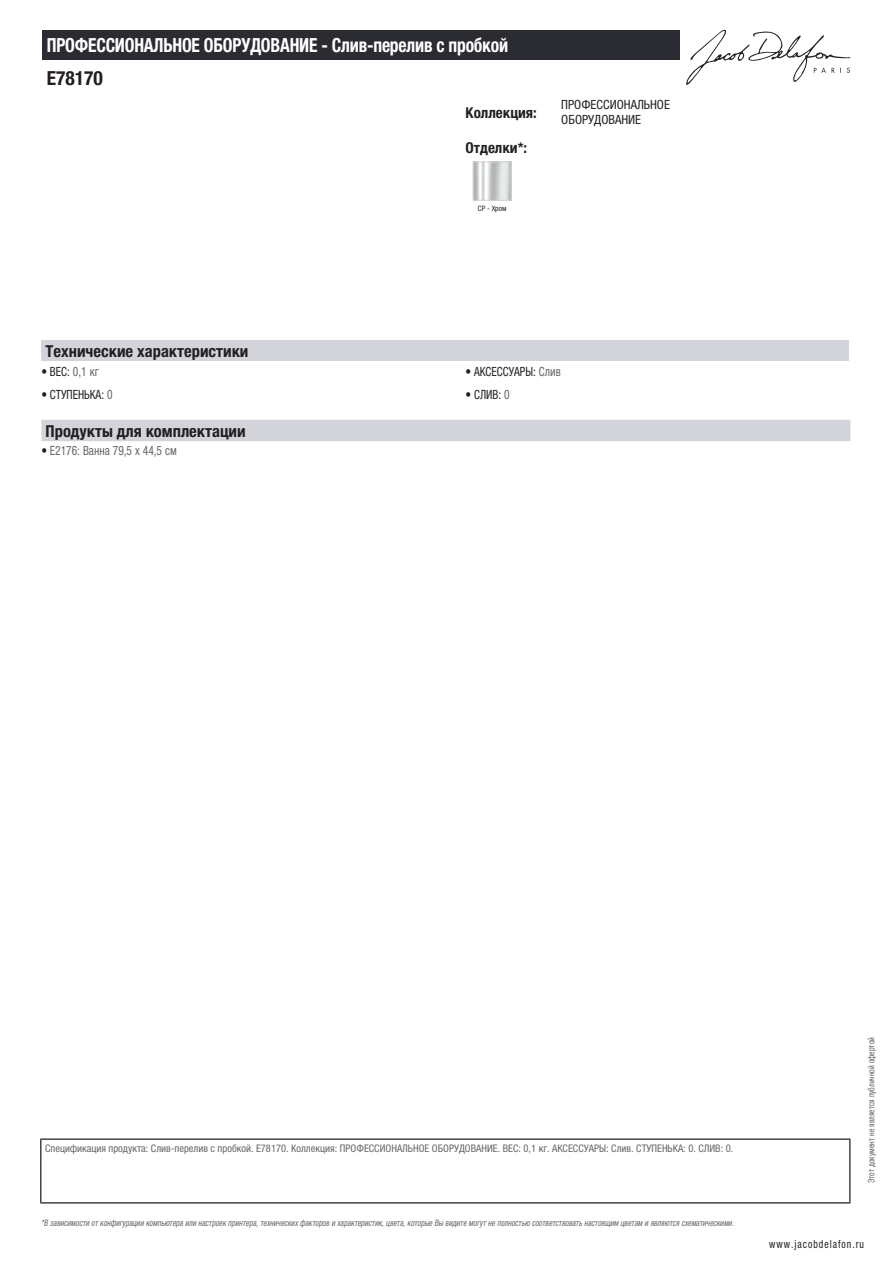
<style>
.page{position:relative;width:893px;height:1263px;background:#fff}
.page>*{position:absolute;margin:0;border:0;box-sizing:border-box;transform-origin:0 0}
.t1{font:700 condensed 19.5px "Helvetica Neue LTCYR";letter-spacing:-.01em;color:#fff;scale:.9 1}
.t2{font:700 condensed 19.5px "Helvetica Neue LTCYR";color:#231f20}
.t3{font:700 condensed 16.5px "Helvetica Neue LTCYR";color:#231f20}
.t4{font:700 condensed 15px "Helvetica Neue LTCYR";color:#231f20}
.t5{font:condensed 12.75px "Helvetica Neue LTCYR";color:#231f20;scale:.9 1}
.t6{font:condensed 12.75px/15.3px "Helvetica Neue LTCYR";color:#231f20}
.t7{font:condensed 12.75px "Helvetica Neue LTCYR";color:#626568;scale:.9 1}
.t8{font:condensed 11.25px "Helvetica Neue LTCYR";letter-spacing:.1em;color:#231f20;scale:.87 1}
.t9{font:condensed 10.5px "Helvetica Neue LTCYR";color:#626568}
.t10{font:italic condensed 9px "Helvetica Neue LTCYR";color:#626568;scale:.87 1}
.t11{font:condensed 9px "Helvetica Neue LTCYR";color:#626568;scale:.87 1}
.t12{font:condensed 7.5px "Helvetica Neue LTCYR";color:#231f20}
.s1{color:#626568}
.s2{color:#231f20}
</style>
<div class="page">
<svg style="left:686px;top:30px;width:164px;height:55px"></svg>
<img style="left:475px;top:164px;width:35px;height:35px">
<div style="left:473px;top:162px;width:39px;height:39px;border:1px solid #d3d4da"></div>
<div style="left:41px;top:340px;width:808px;height:22px;background:#d3d4da"></div>
<div style="left:41px;top:420px;width:809px;height:21px;background:#d3d4da"></div>
<div style="left:43px;top:30px;width:637px;height:30px;background:#2a2c32"></div>
<hr style="left:40px;top:1138px;width:810px;height:2px;background:#040503">
<hr style="left:40px;top:1140px;width:1px;height:62px;background:#040503">
<hr style="left:849px;top:1140px;width:1px;height:62px;background:#040503">
<hr style="left:40px;top:1202px;width:810px;height:1px;background:#040503">
<h1 class="t1" style="left:47px;top:34px;width:514px">ПРОФЕССИОНАЛЬНОЕ ОБОРУДОВАНИЕ - Слив-перелив с пробкой</h1>
<h1 class="t2" style="left:47px;top:67px;width:58px">E78170</h1>
<h3 class="t4" style="left:466px;top:104px;width:73px">Коллекция:</h3>
<h3 class="t6" style="left:561px;top:97px;width:110px">ПРОФЕССИОНАЛЬНОЕ<br>ОБОРУДОВАНИЕ</h3>
<h3 class="t4" style="left:466px;top:139px;width:63px">Отделки*:</h3>
<p class="t12" style="left:478px;top:204px;width:30px">CP - Хром</p>
<h2 class="t3" style="left:46px;top:342px;width:204px">Технические характеристики</h2>
<h3 class="t5" style="left:41px;top:364px;width:65px">• ВЕС: <span class="s1">0,1 кг</span></h3>
<h3 class="t5" style="left:466px;top:364px;width:107px">• АКСЕССУАРЫ: <span class="s1">Слив</span></h3>
<h3 class="t5" style="left:41px;top:387px;width:81px">• СТУПЕНЬКА: <span class="s1">0</span></h3>
<h3 class="t5" style="left:466px;top:387px;width:51px">• СЛИВ: <span class="s1">0</span></h3>
<h2 class="t3" style="left:46px;top:422px;width:202px">Продукты для комплектации</h2>
<h3 class="t7" style="left:41px;top:444px;width:152px"><span class="s2">•</span> E2176: Ванна 79,5 х 44,5 см</h3>
<p class="t9" style="left:45px;top:1142px;width:690px">Спецификация продукта: Слив-перелив с пробкой. E78170. Коллекция: ПРОФЕССИОНАЛЬНОЕ ОБОРУДОВАНИЕ. ВЕС: 0,1 кг. АКСЕССУАРЫ: Слив. СТУПЕНЬКА: 0. СЛИВ: 0.</p>
<p class="t10" style="left:41px;top:1218px;width:800px">*В зависимости отконфигурации компьютера или настроек принтера,техническихфакторов и характеристик,цвета,которые Вы видите могутне полностью соответствоватьнастоящим цветам и являются схематическими.</p>
<p class="t11" style="left:866px;top:1183px;width:169px;rotate:-90deg">Этот документ не является публичной офертой</p>
<p class="t8" style="left:769px;top:1237px;width:110px">www.jacobdelafon.ru</p>
</div>
